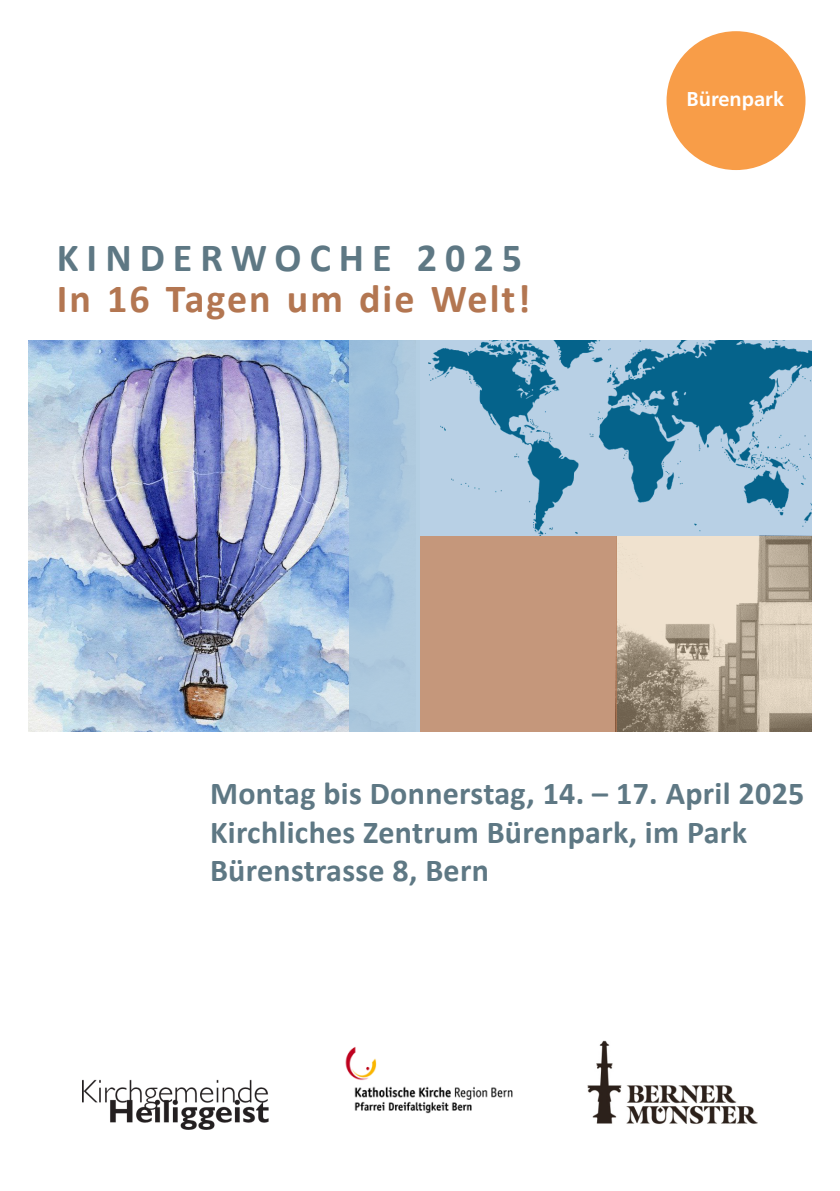
<style>
.page{position:relative;width:840px;height:1191px;background:#fff}
.page>*{position:absolute;margin:0;border:0;box-sizing:border-box;transform-origin:0 0}
.t1{font:700 40px "Calibri";letter-spacing:.05em;color:#b37651}
.t2{font:700 40px "Calibri";letter-spacing:.2em;color:#5e7884}
.t3{font:700 32px/38.4px "Calibri";letter-spacing:.01em;color:#5e7884}
.t4{font:700 20px "Frutiger LT Std";color:#fff}
</style>
<div class="page">
<div style="left:615px;top:536px;width:196px;height:195px;background:#e1c69f;opacity:.5"></div>
<img style="left:28px;top:340px;width:321px;height:391px">
<div style="left:349px;top:340px;width:71px;height:391px;background:#a5c5dd"></div>
<div style="left:666px;top:31px;width:139px;height:139px;background:#f89d48;border-radius:50%"></div>
<div style="left:420px;top:340px;width:391px;height:196px;background:#b8d0e5"></div>
<img style="left:428px;top:340px;width:383px;height:196px">
<div style="left:420px;top:536px;width:195px;height:195px;background:#c5977b"></div>
<img style="left:587px;top:1040px;width:171px;height:84px">
<img style="left:83px;top:1079px;width:186px;height:51px">
<img style="left:345px;top:1047px;width:168px;height:67px">
<p class="t2" style="left:57px;top:241px;width:466px">KINDERWOCHE 2025</p>
<p class="t1" style="left:57px;top:282px;width:475px">In 16 Tagen um die Welt!</p>
<p class="t4" style="left:686px;top:91px;width:99px">Bürenpark</p>
<p class="t3" style="left:210px;top:777px;width:595px">Montag bis Donnerstag, 14. – 17. April 2025<br>Kirchliches Zentrum Bürenpark, im Park<br>Bürenstrasse 8, Bern</p>
</div>
